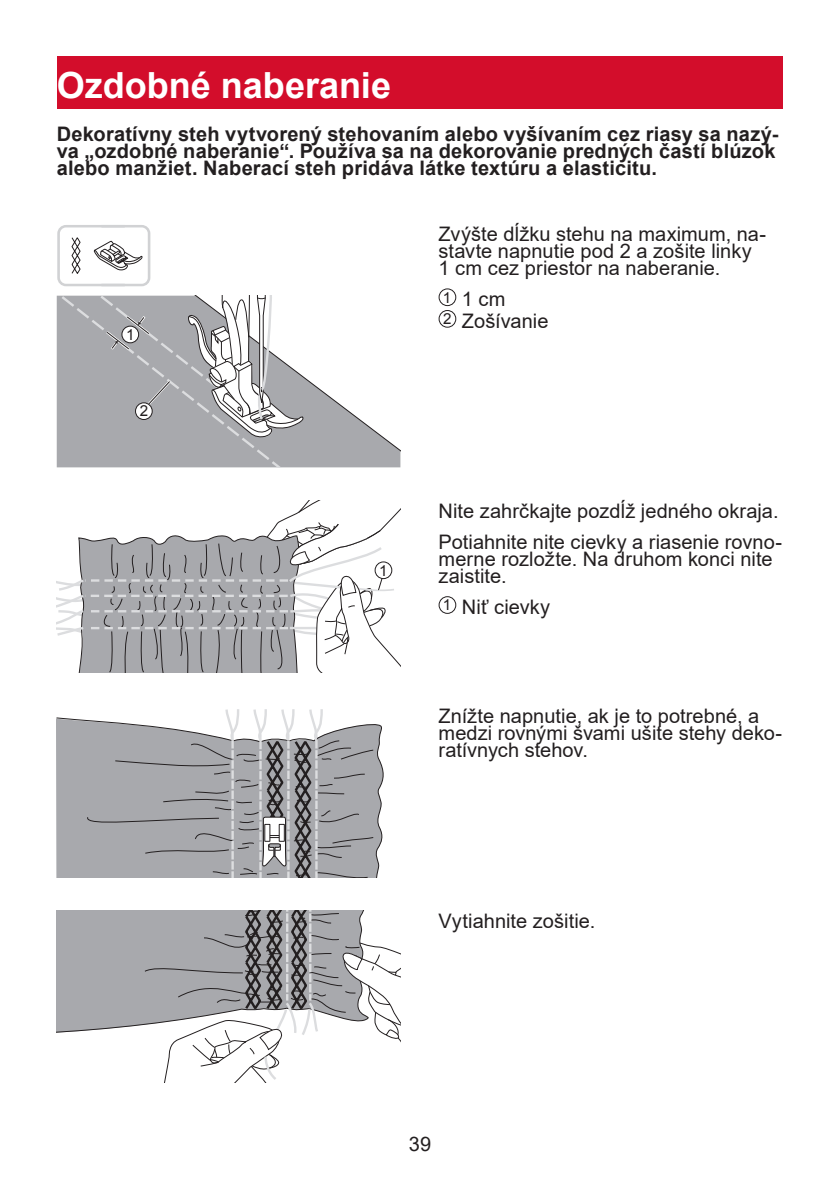
<style>
.page{position:relative;width:840px;height:1191px;background:#fff}
.page>*{position:absolute;margin:0;border:0;box-sizing:border-box;transform-origin:0 0}
.t1{font:700 36px "Arial";color:#fff}
.t2{font:20px/16.8px "Arial";color:#231f20}
.t3{font:700 20px/16.8px "Arial";letter-spacing:.01em;color:#231f20}
.t4{font:15.2px "Arial";color:#231f20}
.s1{font-family:"Avenir LT Std";font-size:17.2px}
</style>
<div class="page">
<div style="left:57px;top:57px;width:724px;height:52px;background:#d30d2b"></div>
<div style="left:438px;top:288px;width:18px;height:18px;border:1px solid #231f20;border-radius:50%"></div>
<div style="left:438px;top:310px;width:18px;height:17px;border:1px solid #231f20;border-radius:50%"></div>
<svg style="left:57px;top:501px;width:343px;height:171px"></svg>
<div style="left:375px;top:562px;width:16px;height:16px;background:#fff;border-radius:50%"></div>
<div style="left:374px;top:561px;width:18px;height:18px;border:1px solid #231f20;border-radius:50%"></div>
<svg style="left:57px;top:717px;width:327px;height:160px;background:#aeaeb2"></svg>
<svg style="left:84px;top:709px;width:289px;height:168px;background:#abacaf"></svg>
<svg style="left:57px;top:911px;width:343px;height:171px"></svg>
<svg style="left:57px;top:225px;width:93px;height:61px"></svg>
<div style="left:59px;top:296px;width:24px;height:171px;background:#a8a9ad"></div>
<svg style="left:83px;top:296px;width:317px;height:171px"></svg>
<div style="left:438px;top:596px;width:18px;height:18px;border:1px solid #231f20;border-radius:50%"></div>
<h1 class="t1" style="left:57px;top:60px;width:335px">Ozdobné naberanie</h1>
<p class="t3" style="left:57px;top:126px;width:723px">Dekoratívny steh vytvorený stehovaním alebo vyšívaním cez riasy sa nazý&shy;va „ozdobné naberanie“. Používa sa na dekorovanie predných častí blúzok alebo manžiet. Naberací steh pridáva látke textúru a elasticitu.</p>
<p class="t4" style="left:126px;top:324px;width:10px">1</p>
<p class="t4" style="left:140px;top:401px;width:10px">2</p>
<p class="t2" style="left:438px;top:226px;width:329px">Zvýšte dĺžku stehu na maximum, na&shy;stavte napnutie pod 2 a zošite linky<br>1 cm cez priestor na naberanie.</p>
<p class="t2" style="left:442px;top:288px;width:107px;line-height:21.6px"><sup>1</sup> 1 cm<br><sup>2</sup> Zošívanie</p>
<p class="t4" style="left:379px;top:560px;width:11px">1<span class="s1">1</span></p>
<p class="t2" style="left:438px;top:495px;width:345px;line-height:31.2px">Nite zahrčkajte pozdĺž jedného okraja.<br>Potiahnite nite cievky a riasenie rovno-</p>
<p class="t2" style="left:438px;top:550px;width:335px">merne rozložte. Na druhom konci nite zaistite.</p>
<p class="t2" style="left:442px;top:598px;width:109px"><sup>1</sup> Niť cievky</p>
<p class="t2" style="left:438px;top:707px;width:345px">Znížte napnutie, ak je to potrebné, a medzi rovnými švami ušite stehy deko&shy;ratívnych stehov.</p>
<p class="t2" style="left:438px;top:912px;width:158px">Vytiahnite zošitie.</p>
<p class="t2" style="left:408px;top:1135px;width:24px">39</p>
</div>
